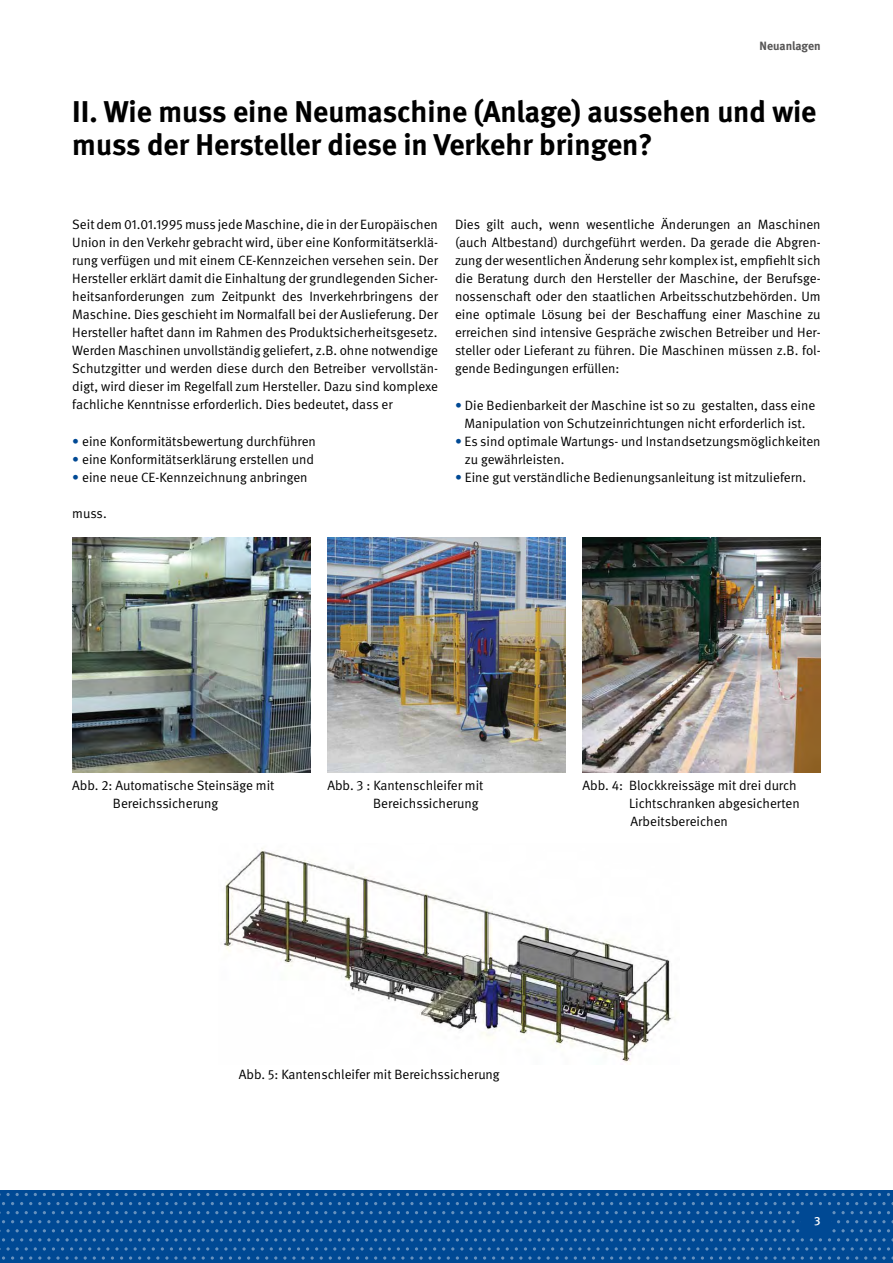
<style>
.page{position:relative;width:893px;height:1263px;background:#fff}
.page>*{position:absolute;margin:0;border:0;box-sizing:border-box;transform-origin:0 0}
.t1{font:700 30px/33px "DGUV Meta";color:#000}
.t2{font:13.5px/18px "DGUV Meta";color:#000}
.t3{font:700 12px "DGUV Meta";color:#575656}
.t4{font:500 12px "DGUV Meta";color:#fff}
.s1{color:#004994}
</style>
<div class="page">
<div style="left:0;top:1191px;width:893px;height:72px;background:#004994"></div>
<svg style="left:165px;top:1202px;width:22px;height:3px"></svg>
<svg style="left:283px;top:1202px;width:31px;height:3px"></svg>
<svg style="left:410px;top:1202px;width:22px;height:3px"></svg>
<svg style="left:528px;top:1202px;width:22px;height:3px"></svg>
<svg style="left:646px;top:1202px;width:22px;height:3px"></svg>
<svg style="left:764px;top:1202px;width:22px;height:3px"></svg>
<svg style="left:882px;top:1202px;width:11px;height:3px"></svg>
<svg style="left:165px;top:1220px;width:22px;height:3px"></svg>
<svg style="left:283px;top:1220px;width:31px;height:3px"></svg>
<svg style="left:410px;top:1220px;width:22px;height:3px"></svg>
<svg style="left:528px;top:1220px;width:22px;height:3px"></svg>
<svg style="left:646px;top:1220px;width:22px;height:3px"></svg>
<svg style="left:764px;top:1220px;width:22px;height:3px"></svg>
<svg style="left:882px;top:1220px;width:11px;height:3px"></svg>
<svg style="left:165px;top:1238px;width:22px;height:3px"></svg>
<svg style="left:283px;top:1238px;width:31px;height:3px"></svg>
<svg style="left:410px;top:1238px;width:22px;height:3px"></svg>
<svg style="left:528px;top:1238px;width:22px;height:3px"></svg>
<svg style="left:646px;top:1238px;width:22px;height:3px"></svg>
<svg style="left:764px;top:1238px;width:22px;height:3px"></svg>
<svg style="left:882px;top:1238px;width:11px;height:3px"></svg>
<svg style="left:165px;top:1256px;width:22px;height:4px"></svg>
<svg style="left:220px;top:1256px;width:3px;height:4px"></svg>
<svg style="left:229px;top:1256px;width:3px;height:4px"></svg>
<svg style="left:238px;top:1256px;width:3px;height:4px"></svg>
<svg style="left:247px;top:1256px;width:3px;height:4px"></svg>
<svg style="left:283px;top:1256px;width:31px;height:4px"></svg>
<svg style="left:338px;top:1256px;width:3px;height:4px"></svg>
<svg style="left:347px;top:1256px;width:3px;height:4px"></svg>
<svg style="left:356px;top:1256px;width:3px;height:4px"></svg>
<svg style="left:365px;top:1256px;width:3px;height:4px"></svg>
<svg style="left:410px;top:1256px;width:22px;height:4px"></svg>
<svg style="left:456px;top:1256px;width:3px;height:4px"></svg>
<svg style="left:465px;top:1256px;width:3px;height:4px"></svg>
<svg style="left:474px;top:1256px;width:3px;height:4px"></svg>
<svg style="left:483px;top:1256px;width:3px;height:4px"></svg>
<svg style="left:492px;top:1256px;width:3px;height:4px"></svg>
<svg style="left:528px;top:1256px;width:22px;height:4px"></svg>
<svg style="left:574px;top:1256px;width:3px;height:4px"></svg>
<svg style="left:583px;top:1256px;width:3px;height:4px"></svg>
<svg style="left:592px;top:1256px;width:3px;height:4px"></svg>
<svg style="left:601px;top:1256px;width:3px;height:4px"></svg>
<svg style="left:610px;top:1256px;width:3px;height:4px"></svg>
<svg style="left:646px;top:1256px;width:22px;height:4px"></svg>
<svg style="left:692px;top:1256px;width:3px;height:4px"></svg>
<svg style="left:701px;top:1256px;width:3px;height:4px"></svg>
<svg style="left:710px;top:1256px;width:3px;height:4px"></svg>
<svg style="left:719px;top:1256px;width:3px;height:4px"></svg>
<svg style="left:728px;top:1256px;width:3px;height:4px"></svg>
<svg style="left:764px;top:1256px;width:22px;height:4px"></svg>
<svg style="left:810px;top:1256px;width:3px;height:4px"></svg>
<svg style="left:819px;top:1256px;width:3px;height:4px"></svg>
<svg style="left:828px;top:1256px;width:3px;height:4px"></svg>
<svg style="left:837px;top:1256px;width:3px;height:4px"></svg>
<svg style="left:846px;top:1256px;width:3px;height:4px"></svg>
<svg style="left:882px;top:1256px;width:11px;height:4px"></svg>
<svg style="left:224px;top:1193px;width:22px;height:3px"></svg>
<svg style="left:351px;top:1193px;width:22px;height:3px"></svg>
<svg style="left:469px;top:1193px;width:22px;height:3px"></svg>
<svg style="left:587px;top:1193px;width:22px;height:3px"></svg>
<svg style="left:705px;top:1193px;width:22px;height:3px"></svg>
<svg style="left:823px;top:1193px;width:31px;height:3px"></svg>
<svg style="left:224px;top:1211px;width:22px;height:3px"></svg>
<svg style="left:351px;top:1211px;width:22px;height:3px"></svg>
<svg style="left:469px;top:1211px;width:22px;height:3px"></svg>
<svg style="left:587px;top:1211px;width:22px;height:3px"></svg>
<svg style="left:705px;top:1211px;width:22px;height:3px"></svg>
<svg style="left:832px;top:1211px;width:22px;height:3px"></svg>
<svg style="left:224px;top:1229px;width:22px;height:3px"></svg>
<svg style="left:351px;top:1229px;width:22px;height:3px"></svg>
<svg style="left:469px;top:1229px;width:22px;height:3px"></svg>
<svg style="left:587px;top:1229px;width:22px;height:3px"></svg>
<svg style="left:705px;top:1229px;width:22px;height:3px"></svg>
<svg style="left:832px;top:1229px;width:22px;height:3px"></svg>
<svg style="left:224px;top:1247px;width:22px;height:3px"></svg>
<svg style="left:351px;top:1247px;width:22px;height:3px"></svg>
<svg style="left:469px;top:1247px;width:22px;height:3px"></svg>
<svg style="left:587px;top:1247px;width:22px;height:3px"></svg>
<svg style="left:705px;top:1247px;width:22px;height:3px"></svg>
<svg style="left:823px;top:1247px;width:31px;height:3px"></svg>
<svg style="left:47px;top:1202px;width:22px;height:3px"></svg>
<svg style="left:47px;top:1220px;width:22px;height:3px"></svg>
<svg style="left:47px;top:1238px;width:22px;height:3px"></svg>
<svg style="left:2px;top:1256px;width:3px;height:4px"></svg>
<svg style="left:11px;top:1256px;width:3px;height:4px"></svg>
<svg style="left:47px;top:1256px;width:22px;height:4px"></svg>
<svg style="left:102px;top:1256px;width:3px;height:4px"></svg>
<svg style="left:111px;top:1256px;width:3px;height:4px"></svg>
<svg style="left:120px;top:1256px;width:3px;height:4px"></svg>
<svg style="left:129px;top:1256px;width:3px;height:4px"></svg>
<svg style="left:0;top:1193px;width:10px;height:3px"></svg>
<svg style="left:106px;top:1193px;width:22px;height:3px"></svg>
<svg style="left:0;top:1211px;width:10px;height:3px"></svg>
<svg style="left:106px;top:1211px;width:22px;height:3px"></svg>
<svg style="left:0;top:1229px;width:10px;height:3px"></svg>
<svg style="left:106px;top:1229px;width:22px;height:3px"></svg>
<svg style="left:0;top:1247px;width:10px;height:3px"></svg>
<svg style="left:106px;top:1247px;width:22px;height:3px"></svg>
<img style="left:72px;top:538px;width:238px;height:235px">
<img style="left:327px;top:538px;width:239px;height:235px">
<img style="left:583px;top:538px;width:238px;height:235px">
<img style="left:223px;top:848px;width:450px;height:214px">
<p class="t3" style="left:760px;top:39px;width:63px">Neuanlagen</p>
<h1 class="t1" style="left:72px;top:96px;width:746px">II. Wie muss eine Neumaschine (Anlage) aussehen und wie muss der Hersteller diese in Verkehr bringen?</h1>
<p class="t2" style="left:72px;top:216px;width:367px;text-align:justify">Seit dem 01.01.1995 muss jede Maschine, die in der Europäischen Union in den Verkehr gebracht wird, über eine Konformitätserklä&shy;rung verfügen und mit einem CE-Kennzeichen versehen sein. Der Hersteller erklärt damit die Einhaltung der grundlegenden Sicher&shy;heitsanforderungen zum Zeitpunkt des Inverkehrbringens der Maschine. Dies geschieht im Normalfall bei der Auslieferung. Der Hersteller haftet dann im Rahmen des Produktsicherheitsgesetz.<br>Werden Maschinen unvollständig geliefert, z.B. ohne notwendige Schutzgitter und werden diese durch den Betreiber vervollstän&shy;digt, wird dieser im Regelfall zum Hersteller. Dazu sind komplexe fachliche Kenntnisse erforderlich. Dies bedeutet, dass er</p>
<p class="t2" style="left:72px;top:432px;width:245px"><span class="s1">•</span> eine Konformitätsbewertung durchführen</p>
<p class="t2" style="left:72px;top:450px;width:243px"><span class="s1">•</span> eine Konformitätserklärung erstellen und</p>
<p class="t2" style="left:72px;top:468px;width:237px"><span class="s1">•</span> eine neue CE-Kennzeichnung anbringen</p>
<p class="t2" style="left:72px;top:504px;width:36px">muss.</p>
<p class="t2" style="left:455px;top:216px;width:367px;text-align:justify">Dies gilt auch, wenn wesentliche Änderungen an Maschinen (auch Altbestand) durchgeführt werden. Da gerade die Abgren&shy;zung der wesentlichen Änderung sehr komplex ist, empfiehlt sich die Beratung durch den Hersteller der Maschine, der Berufsge&shy;nossenschaft oder den staatlichen Arbeitsschutzbehörden. Um eine optimale Lösung bei der Beschaffung einer Maschine zu erreichen sind intensive Gespräche zwischen Betreiber und Her&shy;steller oder Lieferant zu führen. Die Maschinen müssen z.B. fol&shy;gende Bedingungen erfüllen:</p>
<p class="t2" style="left:455px;top:396px;width:362px;text-align:center"><span class="s1">•</span> Die Bedienbarkeit der Maschine ist so zu gestalten, dass eine<br>Manipulation von Schutzeinrichtungen nicht erforderlich ist.</p>
<p class="t2" style="left:465px;top:432px;width:357px;text-indent:-10px"><span class="s1">•</span> Es sind optimale Wartungs- und Instandsetzungsmöglichkeiten zu gewährleisten.</p>
<p class="t2" style="left:455px;top:468px;width:353px"><span class="s1">•</span> Eine gut verständliche Bedienungsanleitung ist mitzuliefern.</p>
<p class="t2" style="left:113px;top:777px;width:163px;text-indent:-41px">Abb. 2: Automatische Steinsäge mit<br>Bereichssicherung</p>
<p class="t2" style="left:373px;top:777px;width:112px;text-indent:-46px">Abb. 3 : Kantenschleifer mit<br>Bereichssicherung</p>
<p class="t2" style="left:629px;top:777px;width:172px;text-indent:-46px">Abb. 4: Blockkreissäge mit drei durch<br>Lichtschranken abgesicherten<br>Arbeitsbereichen</p>
<p class="t2" style="left:239px;top:1066px;width:262px">Abb. 5: Kantenschleifer mit Bereichssicherung</p>
<p class="t4" style="left:814px;top:1213px;width:8px">3</p>
</div>
